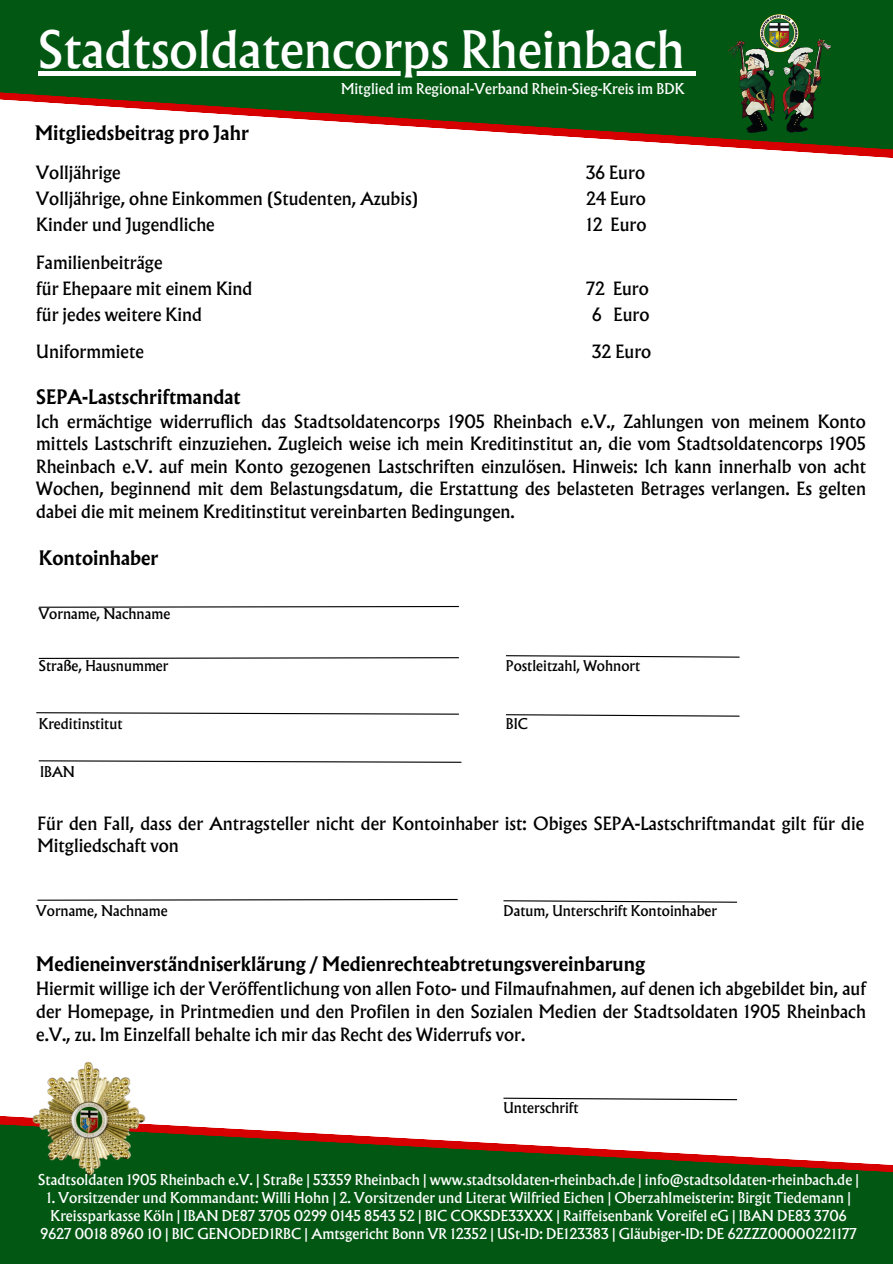
<style>
.page{position:relative;width:893px;height:1264px;background:#fff}
.page>*{position:absolute;margin:0;border:0;box-sizing:border-box;transform-origin:0 0}
.t1{font:46.5px "Albertus Nova";color:#fff}
.t2{font:700 18px "Albertus Nova";color:#000}
.t3{font:16.5px/22.5px "Albertus Nova";color:#000;text-align:justify}
.t4{font:13.5px/18px "Albertus Nova";color:#fff;text-align:center}
.t5{font:13.35px "Albertus Nova";color:#000}
</style>
<div class="page">
<svg style="left:0;top:0;width:892px;height:158px;fill:#025712"></svg>
<img style="left:728px;top:14px;width:102px;height:118px">
<svg style="left:0;top:1116px;width:892px;height:147px;fill:#025712"></svg>
<div style="left:38px;top:71px;width:646px;height:5px;background:#fff"></div>
<div style="left:684px;top:71px;width:11px;height:5px;background:#fff"></div>
<svg style="left:38px;top:605px;width:421px;height:3px"></svg>
<svg style="left:38px;top:657px;width:421px;height:2px"></svg>
<svg style="left:36px;top:712px;width:423px;height:3px"></svg>
<svg style="left:506px;top:714px;width:234px;height:3px"></svg>
<svg style="left:506px;top:655px;width:234px;height:3px"></svg>
<img style="left:27px;top:1062px;width:125px;height:123px">
<svg style="left:37px;top:898px;width:421px;height:3px"></svg>
<svg style="left:503px;top:900px;width:235px;height:3px"></svg>
<svg style="left:38px;top:760px;width:424px;height:3px"></svg>
<svg style="left:503px;top:1097px;width:235px;height:3px"></svg>
<p class="t1" style="left:38px;top:17px;width:647px">Stadtsoldatencorps Rheinbach</p>
<h1 class="t4" style="left:341px;top:80px;width:345px">Mitglied im Regional-Verband Rhein-Sieg-Kreis im BDK</h1>
<h2 class="t2" style="left:35px;top:120px;width:215px">Mitgliedsbeitrag pro Jahr</h2>
<h2 class="t3" style="left:36px;top:161px;width:86px">Volljährige</h2>
<h2 class="t3" style="left:36px;top:187px;width:384px">Volljährige, ohne Einkommen (Studenten, Azubis)</h2>
<h2 class="t3" style="left:36px;top:213px;width:180px">Kinder und Jugendliche</h2>
<p class="t3" style="left:36px;top:251px;width:128px">Familienbeiträge</p>
<h1 class="t3" style="left:36px;top:277px;width:218px">für Ehepaare mit einem Kind</h1>
<p class="t3" style="left:36px;top:303px;width:167px">für jedes weitere Kind</p>
<p class="t3" style="left:36px;top:340px;width:109px">Uniformmiete</p>
<p class="t3" style="left:586px;top:161px;width:60px">36 Euro</p>
<h3 class="t3" style="left:586px;top:187px;width:61px">24 Euro</h3>
<h3 class="t3" style="left:586px;top:213px;width:62px">12 Euro</h3>
<h2 class="t3" style="left:586px;top:277px;width:64px">72 Euro</h2>
<p class="t3" style="left:592px;top:303px;width:59px">6 Euro</p>
<p class="t3" style="left:592px;top:340px;width:61px">32 Euro</p>
<h2 class="t2" style="left:36px;top:384px;width:206px">SEPA-Lastschriftmandat</h2>
<h2 class="t3" style="left:36px;top:410px;width:831px">Ich ermächtige widerruflich das Stadtsoldatencorps 1905 Rheinbach e.V., Zahlungen von meinem Konto mittels Lastschrift einzuziehen. Zugleich weise ich mein Kreditinstitut an, die vom Stadtsoldatencorps 1905<br>Rheinbach e.V. auf mein Konto gezogenen Lastschriften einzulösen. Hinweis: Ich kann innerhalb von acht Wochen, beginnend mit dem Belastungsdatum, die Erstattung des belasteten Betrages verlangen. Es gelten dabei die mit meinem Kreditinstitut vereinbarten Bedingungen.</h2>
<h2 class="t2" style="left:39px;top:544px;width:121px">Kontoinhaber</h2>
<h2 class="t5" style="left:39px;top:604px;width:133px">Vorname, Nachname</h2>
<h2 class="t5" style="left:39px;top:656px;width:131px">Straße, Hausnummer</h2>
<h2 class="t5" style="left:506px;top:656px;width:136px">Postleitzahl, Wohnort</h2>
<h2 class="t5" style="left:39px;top:714px;width:85px">Kreditinstitut</h2>
<h2 class="t5" style="left:506px;top:714px;width:24px">BIC</h2>
<p class="t5" style="left:40px;top:762px;width:36px">IBAN</p>
<h2 class="t3" style="left:37px;top:812px;width:828px">Für den Fall, dass der Antragsteller nicht der Kontoinhaber ist: Obiges SEPA-Lastschriftmandat gilt für die<br>Mitgliedschaft von</h2>
<h2 class="t5" style="left:36px;top:901px;width:133px">Vorname, Nachname</h2>
<p class="t5" style="left:503px;top:901px;width:215px">Datum, Unterschrift Kontoinhaber</p>
<h2 class="t2" style="left:36px;top:951px;width:610px">Medieneinverständniserklärung / Medienrechteabtretungsvereinbarung</h2>
<h2 class="t3" style="left:36px;top:977px;width:831px;line-height:23px">Hiermit willige ich der Veröffentlichung von allen Foto- und Filmaufnahmen, auf denen ich abgebildet bin, auf der Homepage, in Printmedien und den Profilen in den Sozialen Medien der Stadtsoldaten 1905 Rheinbach e.V., zu. Im Einzelfall behalte ich mir das Recht des Widerrufs vor.</h2>
<p class="t5" style="left:503px;top:1098px;width:77px">Unterschrift</p>
<p class="t4" style="left:38px;top:1170px;width:822px">Stadtsoldaten 1905 Rheinbach e.V. | Straße | 53359 Rheinbach | www.stadtsoldaten-rheinbach.de | info@stadtsoldaten-rheinbach.de |</p>
<p class="t4" style="left:40px;top:1188px;width:817px">1. Vorsitzender und Kommandant: Willi Hohn | 2. Vorsitzender und Literat Wilfried Eichen | Oberzahlmeisterin: Birgit Tiedemann |<br>Kreissparkasse Köln | IBAN DE87 3705 0299 0145 8543 52 | BIC COKSDE33XXX | Raiffeisenbank Voreifel eG | IBAN DE83 3706<br>9627 0018 8960 10 | BIC GENODED1RBC | Amtsgericht Bonn VR 12352 | USt-ID: DE123383 | Gläubiger-ID: DE 62ZZZ00000221177</p>
</div>
